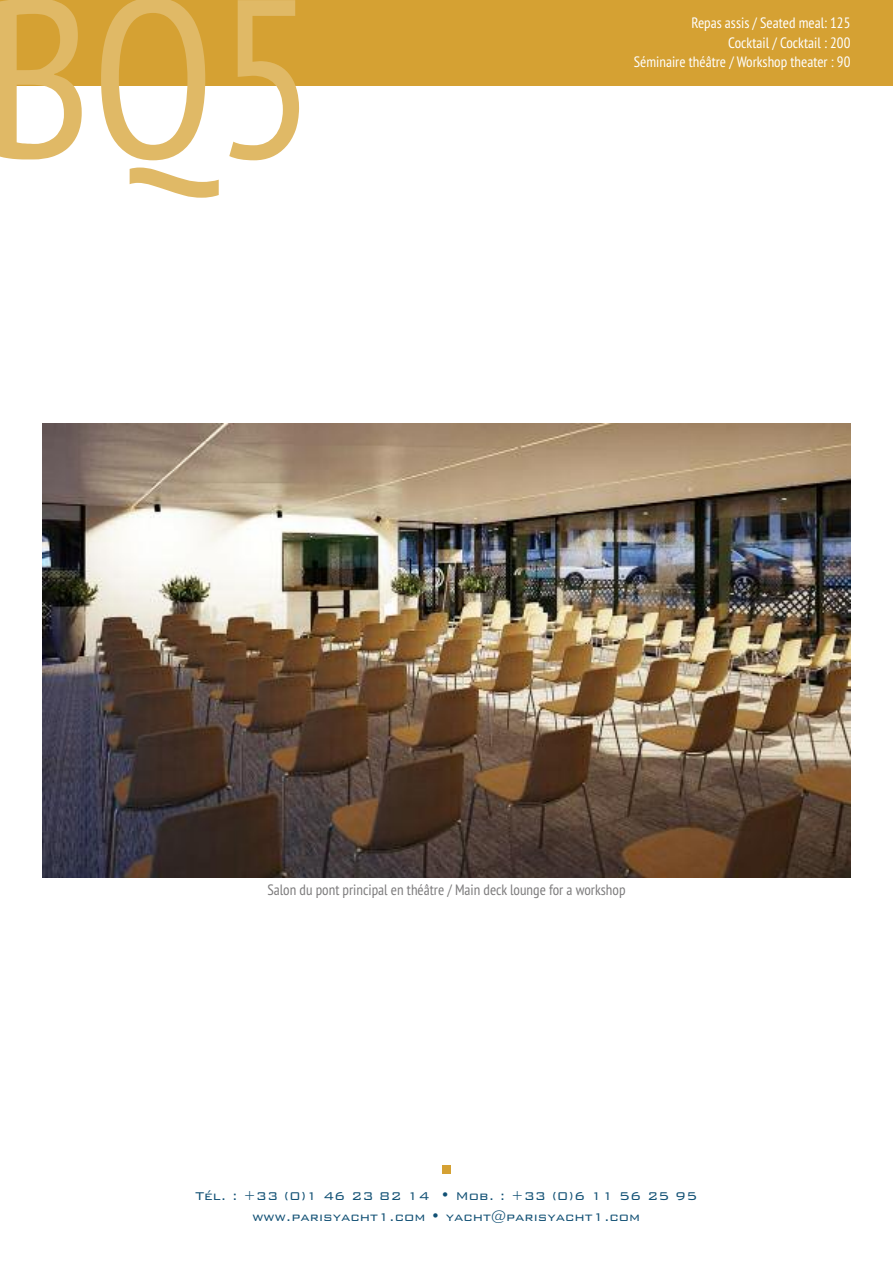
<style>
.page{position:relative;width:893px;height:1263px;background:#fff}
.page>*{position:absolute;margin:0;border:0;box-sizing:border-box;transform-origin:0 0}
.t1{font:condensed 225px "PT Sans";color:#e0b966}
.t2{font:300 15px/21px "Bank Gothic";color:#115074;text-align:center}
.t3{font:condensed 15px/19.5px "PT Sans";color:#fff;text-align:right}
.t4{font:condensed 15px "PT Sans";color:#7d7c7d}
</style>
<div class="page">
<div style="left:442px;top:1165px;width:9px;height:9px;background:#d5a133"></div>
<div style="left:0;top:0;width:893px;height:85px;background:#d5a133"></div>
<img style="left:43px;top:424px;width:807px;height:453px">
<h1 class="t1" style="left:-15px;top:-66px;width:332px">BQ5</h1>
<p class="t3" style="left:634px;top:13px;width:218px">Repas assis / Seated meal: 125<br>Cocktail / Cocktail : 200<br>Séminaire théâtre / Workshop theater : 90</p>
<p class="t4" style="left:267px;top:880px;width:360px">Salon du pont principal en théâtre / Main deck lounge for a workshop</p>
<p class="t2" style="left:195px;top:1184px;width:503px">Tél. : +33 (0)1 46 23 82 14 • Mob. : +33 (0)6 11 56 25 95 www.parisyacht1.com • yacht@parisyacht1.com</p>
</div>
